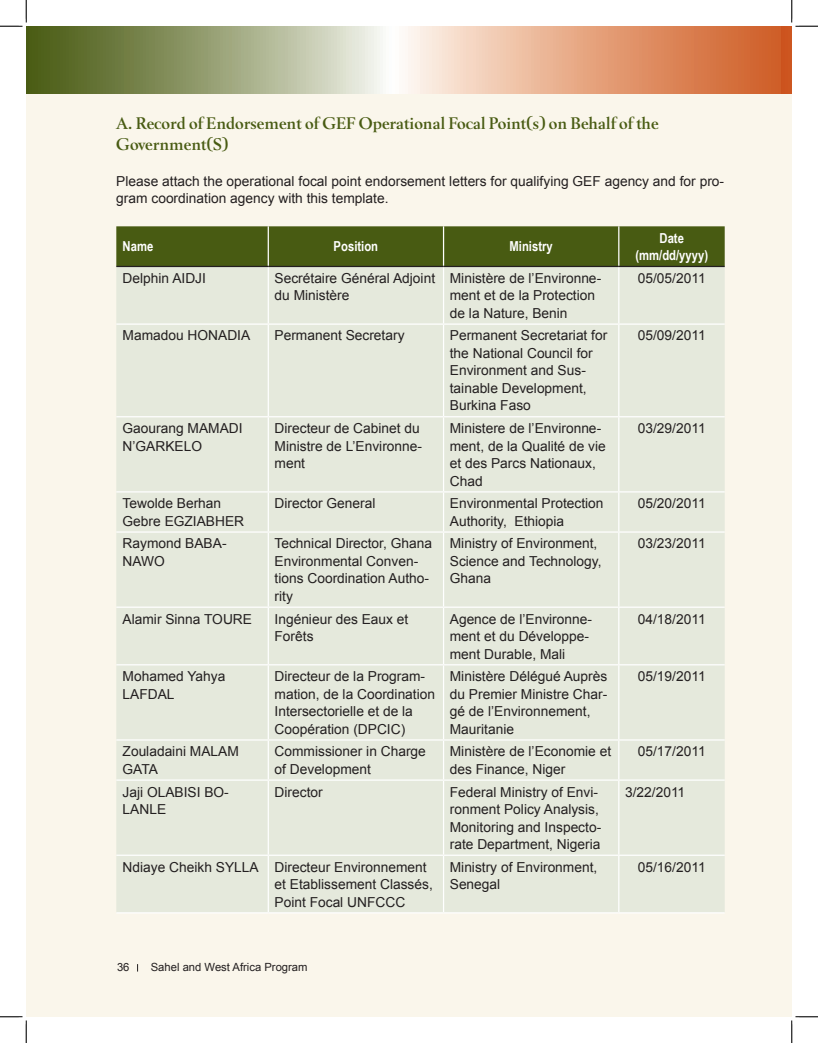
<style>
.page{position:relative;width:818px;height:1043px;background:#fff}
.page>*{position:absolute;margin:0;border:0;box-sizing:border-box;transform-origin:0 0}
.t1{font:700 17.5px/21px "Berling";color:#485b12}
.t2{font:13.75px/17.5px "Arial";color:#231f20}
.t3{font:700 13.75px/17.5px "Arial Narrow";color:#fff;text-align:center}
.t4{font:11.25px "Arial";color:#231f20}
</style>
<div class="page">
<div style="left:26px;top:26px;width:765px;height:990px;background:#faf6eb"></div>
<svg style="left:26px;top:26px;width:755px;height:68px"></svg>
<div style="left:781px;top:26px;width:10px;height:68px;background:#cd541f"></div>
<div style="left:116px;top:226px;width:608px;height:40px;background:#485b12"></div>
<div style="left:116px;top:267px;width:608px;height:645px;background:#e5e9dc"></div>
<hr style="left:268px;top:226px;width:1px;height:40px;background:#fff">
<hr style="left:443px;top:226px;width:1px;height:40px;background:#fff">
<hr style="left:618px;top:226px;width:1px;height:40px;background:#fff">
<hr style="left:268px;top:267px;width:1px;height:56px;background:#fff">
<hr style="left:443px;top:267px;width:1px;height:56px;background:#fff">
<hr style="left:618px;top:267px;width:1px;height:56px;background:#fff">
<hr style="left:116px;top:323px;width:152px;height:2px;background:#fff">
<hr style="left:268px;top:323px;width:175px;height:2px;background:#fff">
<hr style="left:268px;top:325px;width:1px;height:91px;background:#fff">
<hr style="left:443px;top:323px;width:175px;height:2px;background:#fff">
<hr style="left:443px;top:325px;width:1px;height:91px;background:#fff">
<hr style="left:618px;top:323px;width:106px;height:2px;background:#fff">
<hr style="left:618px;top:325px;width:1px;height:91px;background:#fff">
<hr style="left:116px;top:416px;width:152px;height:1px;background:#fff">
<hr style="left:268px;top:416px;width:175px;height:1px;background:#fff">
<hr style="left:268px;top:417px;width:1px;height:74px;background:#fff">
<hr style="left:443px;top:416px;width:175px;height:1px;background:#fff">
<hr style="left:443px;top:417px;width:1px;height:74px;background:#fff">
<hr style="left:618px;top:416px;width:106px;height:1px;background:#fff">
<hr style="left:618px;top:417px;width:1px;height:74px;background:#fff">
<hr style="left:116px;top:491px;width:152px;height:1px;background:#fff">
<hr style="left:268px;top:491px;width:175px;height:1px;background:#fff">
<hr style="left:268px;top:492px;width:1px;height:39px;background:#fff">
<hr style="left:443px;top:491px;width:175px;height:1px;background:#fff">
<hr style="left:443px;top:492px;width:1px;height:39px;background:#fff">
<hr style="left:618px;top:491px;width:106px;height:1px;background:#fff">
<hr style="left:618px;top:492px;width:1px;height:39px;background:#fff">
<hr style="left:116px;top:531px;width:152px;height:1px;background:#fff">
<hr style="left:268px;top:531px;width:175px;height:1px;background:#fff">
<hr style="left:268px;top:532px;width:1px;height:74px;background:#fff">
<hr style="left:443px;top:531px;width:175px;height:1px;background:#fff">
<hr style="left:443px;top:532px;width:1px;height:74px;background:#fff">
<hr style="left:618px;top:531px;width:106px;height:1px;background:#fff">
<hr style="left:618px;top:532px;width:1px;height:74px;background:#fff">
<hr style="left:116px;top:606px;width:152px;height:2px;background:#fff">
<hr style="left:268px;top:606px;width:175px;height:2px;background:#fff">
<hr style="left:268px;top:608px;width:1px;height:56px;background:#fff">
<hr style="left:443px;top:606px;width:175px;height:2px;background:#fff">
<hr style="left:443px;top:608px;width:1px;height:56px;background:#fff">
<hr style="left:618px;top:606px;width:106px;height:2px;background:#fff">
<hr style="left:618px;top:608px;width:1px;height:56px;background:#fff">
<hr style="left:116px;top:664px;width:152px;height:1px;background:#fff">
<hr style="left:268px;top:664px;width:175px;height:1px;background:#fff">
<hr style="left:268px;top:665px;width:1px;height:74px;background:#fff">
<hr style="left:443px;top:664px;width:175px;height:1px;background:#fff">
<hr style="left:443px;top:665px;width:1px;height:74px;background:#fff">
<hr style="left:618px;top:664px;width:106px;height:1px;background:#fff">
<hr style="left:618px;top:665px;width:1px;height:74px;background:#fff">
<hr style="left:116px;top:739px;width:152px;height:1px;background:#fff">
<hr style="left:268px;top:739px;width:175px;height:1px;background:#fff">
<hr style="left:268px;top:740px;width:1px;height:39px;background:#fff">
<hr style="left:443px;top:739px;width:175px;height:1px;background:#fff">
<hr style="left:443px;top:740px;width:1px;height:39px;background:#fff">
<hr style="left:618px;top:739px;width:106px;height:1px;background:#fff">
<hr style="left:618px;top:740px;width:1px;height:39px;background:#fff">
<hr style="left:116px;top:779px;width:152px;height:1px;background:#fff">
<hr style="left:268px;top:779px;width:175px;height:1px;background:#fff">
<hr style="left:268px;top:780px;width:1px;height:74px;background:#fff">
<hr style="left:443px;top:779px;width:175px;height:1px;background:#fff">
<hr style="left:443px;top:780px;width:1px;height:74px;background:#fff">
<hr style="left:618px;top:779px;width:106px;height:1px;background:#fff">
<hr style="left:618px;top:780px;width:1px;height:74px;background:#fff">
<hr style="left:116px;top:854px;width:152px;height:1px;background:#fff">
<hr style="left:268px;top:854px;width:175px;height:1px;background:#fff">
<hr style="left:268px;top:855px;width:1px;height:57px;background:#fff">
<hr style="left:443px;top:854px;width:175px;height:1px;background:#fff">
<hr style="left:443px;top:855px;width:1px;height:57px;background:#fff">
<hr style="left:618px;top:854px;width:106px;height:1px;background:#fff">
<hr style="left:618px;top:855px;width:1px;height:57px;background:#fff">
<hr style="left:116px;top:912px;width:152px;height:1px;background:#fff">
<hr style="left:268px;top:912px;width:175px;height:1px;background:#fff">
<hr style="left:443px;top:912px;width:175px;height:1px;background:#fff">
<hr style="left:618px;top:912px;width:106px;height:1px;background:#fff">
<hr style="left:116px;top:266px;width:152px;height:1px;background:#231f20">
<hr style="left:268px;top:266px;width:175px;height:1px;background:#231f20">
<hr style="left:443px;top:266px;width:175px;height:1px;background:#231f20">
<hr style="left:618px;top:266px;width:106px;height:1px;background:#231f20">
<svg style="left:0;top:0;width:27px;height:27px"></svg>
<svg style="left:0;top:1016px;width:27px;height:26px"></svg>
<svg style="left:791px;top:0;width:27px;height:27px"></svg>
<svg style="left:790px;top:1015px;width:28px;height:27px"></svg>
<p class="t1" style="left:116px;top:114px;width:544px">A. Record of Endorsement of GEF Operational Focal Point(s) on Behalf of the<br>Government(S)</p>
<p class="t2" style="left:116px;top:172px;width:609px">Please attach the operational focal point endorsement letters for qualifying GEF agency and for pro&shy;gram coordination agency with this template.</p>
<p class="t3" style="left:123px;top:237px;width:32px">Name</p>
<p class="t3" style="left:333px;top:237px;width:46px">Position</p>
<p class="t3" style="left:509px;top:237px;width:45px">Ministry</p>
<p class="t3" style="left:635px;top:228px;width:74px">Date (mm/dd/yyyy)</p>
<p class="t2" style="left:123px;top:269px;width:85px">Delphin AIDJI</p>
<p class="t2" style="left:274px;top:269px;width:162px">Secrétaire Général Adjoint du Ministère</p>
<p class="t2" style="left:450px;top:269px;width:153px">Ministère de l’Environne&shy;ment et de la Protection de la Nature, Benin</p>
<p class="t2" style="left:637px;top:269px;width:69px">05/05/2011</p>
<p class="t2" style="left:123px;top:327px;width:129px">Mamadou HONADIA</p>
<p class="t2" style="left:274px;top:327px;width:131px">Permanent Secretary</p>
<p class="t2" style="left:450px;top:327px;width:159px">Permanent Secretariat for the National Council for<br>Environment and Sus&shy;tainable Development,<br>Burkina Faso</p>
<p class="t2" style="left:637px;top:327px;width:69px">05/09/2011</p>
<p class="t2" style="left:123px;top:419px;width:121px">Gaourang MAMADI<br>N’GARKELO</p>
<p class="t2" style="left:274px;top:419px;width:149px">Directeur de Cabinet du<br>Ministre de L’Environne&shy;ment</p>
<p class="t2" style="left:450px;top:419px;width:157px">Ministere de l’Environne&shy;ment, de la Qualité de vie et des Parcs Nationaux,<br>Chad</p>
<p class="t2" style="left:637px;top:420px;width:69px">03/29/2011</p>
<p class="t2" style="left:123px;top:495px;width:123px">Tewolde Berhan<br>Gebre EGZIABHER</p>
<p class="t2" style="left:274px;top:495px;width:102px">Director General</p>
<p class="t2" style="left:450px;top:495px;width:155px">Environmental Protection<br>Authority, Ethiopia</p>
<p class="t2" style="left:637px;top:495px;width:69px">05/20/2011</p>
<p class="t2" style="left:123px;top:535px;width:105px">Raymond BABA-<br>NAWO</p>
<p class="t2" style="left:274px;top:535px;width:159px">Technical Director, Ghana<br>Environmental Conven&shy;tions Coordination Autho&shy;rity</p>
<p class="t2" style="left:450px;top:535px;width:153px">Ministry of Environment,<br>Science and Technology,<br>Ghana</p>
<p class="t2" style="left:637px;top:535px;width:69px">03/23/2011</p>
<p class="t2" style="left:123px;top:610px;width:131px">Alamir Sinna TOURE</p>
<p class="t2" style="left:274px;top:610px;width:135px">Ingénieur des Eaux et<br>Forêts</p>
<p class="t2" style="left:450px;top:610px;width:144px">Agence de l’Environne&shy;ment et du Développe&shy;ment Durable, Mali</p>
<p class="t2" style="left:637px;top:610px;width:69px">04/18/2011</p>
<p class="t2" style="left:123px;top:667px;width:104px">Mohamed Yahya<br>LAFDAL</p>
<p class="t2" style="left:274px;top:667px;width:162px">Directeur de la Program&shy;mation, de la Coordination<br>Intersectorielle et de la<br>Coopération (DPCIC)</p>
<p class="t2" style="left:450px;top:668px;width:159px">Ministère Délégué Auprès du Premier Ministre Char&shy;gé de l’Environnement,<br>Mauritanie</p>
<p class="t2" style="left:637px;top:668px;width:69px">05/19/2011</p>
<p class="t2" style="left:123px;top:743px;width:118px">Zouladaini MALAM<br>GATA</p>
<p class="t2" style="left:274px;top:743px;width:153px">Commissioner in Charge of Development</p>
<p class="t2" style="left:450px;top:743px;width:163px">Ministère de l’Economie et des Finance, Niger</p>
<p class="t2" style="left:637px;top:743px;width:69px">05/17/2011</p>
<p class="t2" style="left:123px;top:783px;width:108px">Jaji OLABISI BO-<br>LANLE</p>
<p class="t2" style="left:274px;top:783px;width:50px">Director</p>
<p class="t2" style="left:450px;top:783px;width:153px">Federal Ministry of Envi&shy;ronment Policy Analysis,<br>Monitoring and Inspecto&shy;rate Department, Nigeria</p>
<p class="t2" style="left:625px;top:783px;width:62px">3/22/2011</p>
<p class="t2" style="left:274px;top:858px;width:160px;text-indent:-152px">Ndiaye Cheikh SYLLA Directeur Environnement et Etablissement Classés,<br>Point Focal UNFCCC</p>
<p class="t2" style="left:450px;top:858px;width:149px">Ministry of Environment,<br>Senegal</p>
<p class="t2" style="left:637px;top:858px;width:69px">05/16/2011</p>
<p class="t4" style="left:117px;top:959px;width:14px">36</p>
<p class="t4" style="left:151px;top:959px;width:158px">Sahel and West Africa Program</p>
</div>
